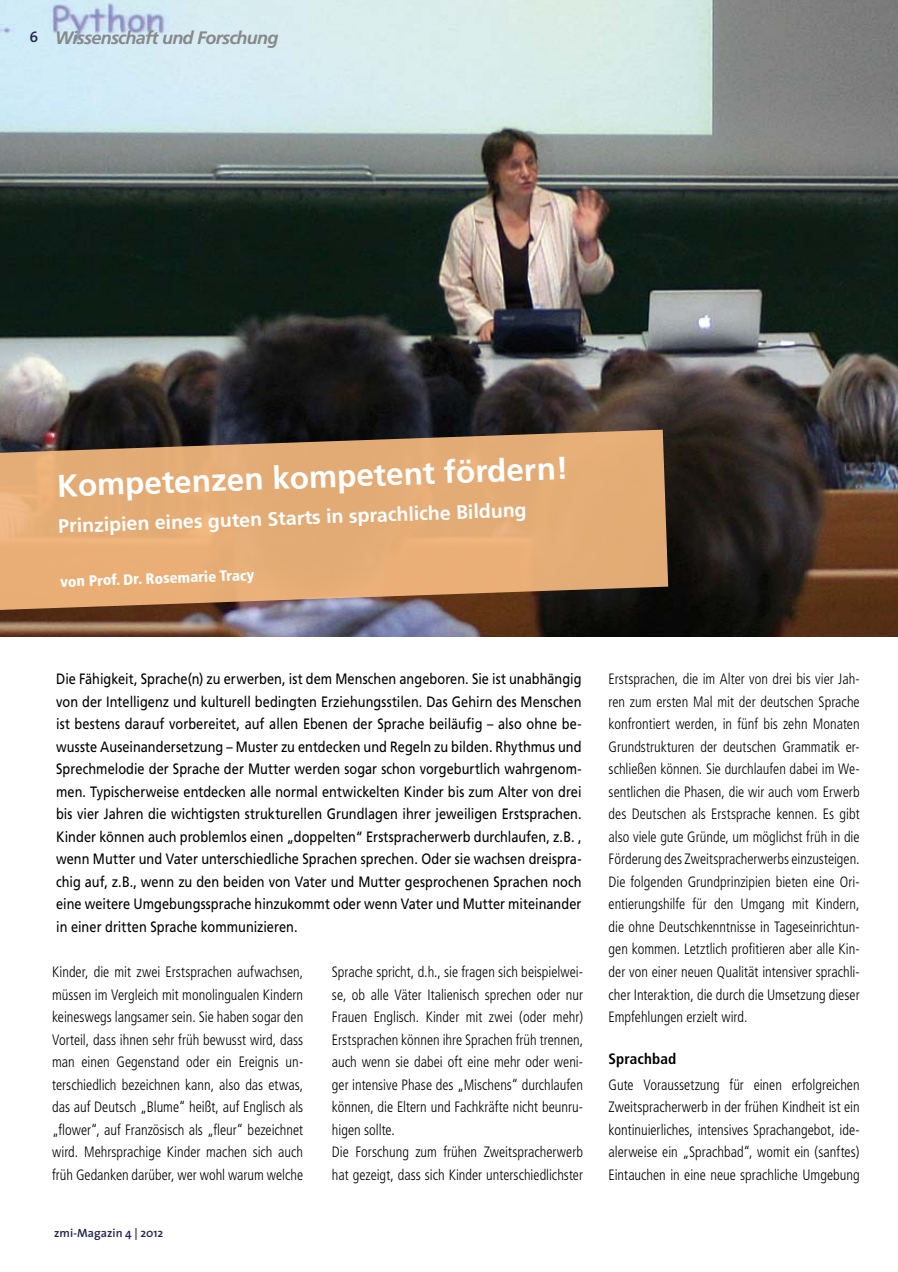
<style>
.page{position:relative;width:898px;height:1272px;background:#fff}
.page>*{position:absolute;margin:0;border:0;box-sizing:border-box;transform-origin:0 0}
.t1{font:700 31.5px "Frutiger";color:#fff}
.t2{font:700 19.5px "Frutiger";color:#fff}
.t3{font:italic 700 18px "Frutiger";letter-spacing:-.04em;color:#87888a}
.t4{font:300 condensed 15px/22.5px "Frutiger";color:#000;text-align:justify;scale:.95 1}
.t5{font:15px/22.5px "Frutiger";letter-spacing:.005em;color:#000;text-align:justify;scale:.85 1}
.t6{font:900 condensed 15px "Frutiger";color:#fff}
.t7{font:700 condensed 15px "Frutiger";letter-spacing:.01em;color:#000}
.t8{font:600 12px "The Sans";color:#232452}
.s1{font-family:"The Sans";font-weight:600;font-style:normal;font-size:15px;color:#232452}
</style>
<div class="page">
<img style="left:0;top:0;width:896px;height:636px">
<svg style="left:0;top:429px;width:668px;height:182px;fill:#e4ac76"></svg>
<p class="t3" style="left:30px;top:27px;width:250px"><span class="s1">6</span> Wissenschaft und Forschung</p>
<h1 class="t1" style="left:56px;top:467px;width:513px;rotate:-2deg">Kompetenzen kompetent fördern!</h1>
<h2 class="t2" style="left:58px;top:514px;width:470px;rotate:-2deg">Prinzipien eines guten Starts in sprachliche Bildung</h2>
<p class="t6" style="left:60px;top:572px;width:196px;rotate:-2deg">von Prof. Dr. Rosemarie Tracy</p>
<p class="t5" style="left:56px;top:667px;width:619px">Die Fähigkeit, Sprache(n) zu erwerben, ist dem Menschen angeboren. Sie ist unabhängig von der I ntelligenz und kulturell bedingten Erziehungsstilen. Das Gehirn des Menschen ist bestens darauf vorbereitet, auf allen Ebenen der Sprache beiläufig – also ohne be&shy;wusste Auseinandersetzung – Muster zu entdecken und Regeln zu bilden. Rhythmus und Sprechmelodie der Sprache der Mutter werden sogar schon vorgeburtlich wahrgenom&shy;men. Typischerweise entdecken alle normal entwickelten Kinder bis zum Alter von drei bis vier Jahren die wichtigsten strukturellen Grundlagen ihrer jeweiligen Erstsprachen.<br>Kinder können auch problemlos einen „doppelten“ Erstspracherwerb durchlaufen, z.B. , wenn Mutter und Vater unterschiedliche Sprachen sprechen. Oder sie wachsen dreispra&shy;chig auf, z.B., wenn zu den beiden von Vater und Mutter gesprochenen Sprachen noch eine weitere U mgebungssprache hinzukommt oder wenn Vater und Mutter miteinander in einer dritten Sprache kommunizieren.</p>
<p class="t4" style="left:52px;top:960px;width:266px">Kinder, die mit zwei Erstsprachen aufwachsen, müssen im Vergleich mit monolingualen Kindern keineswegs langsamer sein. Sie haben sogar den Vorteil, dass ihnen sehr früh bewusst wird, dass man einen Gegenstand oder ein Ereignis un&shy;terschiedlich bezeichnen kann, also das etwas, das auf Deutsch „Blume“ heißt, auf Englisch als „flower“, auf Französisch als „fleur“ bezeichnet wird. Mehrsprachige Kinder machen sich auch früh Gedanken darüber, wer wohl warum welche</p>
<p class="t4" style="left:332px;top:960px;width:266px;text-align:left">Sprache spricht, d.h., sie fragen sich beispielwei&shy;se, ob alle Väter Italienisch sprechen oder nur Frauen Englisch. Kinder mit zwei (oder mehr)<br>Erstsprachen können ihre Sprachen früh trennen, auch wenn sie dabei oft eine mehr oder weni&shy;ger intensive Phase des „Mischens“ durchlaufen können, die Eltern und Fachkräfte nicht beunru&shy;higen sollte.<br>Die Forschung zum frühen Zweitspracherwerb hat gezeigt, dass sich Kinder unterschiedlichster</p>
<p class="t8" style="left:54px;top:1222px;width:110px">zmi-Magazin 4 | 2012</p>
<p class="t4" style="left:608px;top:668px;width:266px">Erstsprachen, die im Alter von drei bis vier Jah&shy;ren zum ersten Mal mit der deutschen Sprache konfrontiert werden, in fünf bis zehn Monaten Grundstrukturen der deutschen Grammatik er&shy;schließen können. Sie durchlaufen dabei im We&shy;sentlichen die Phasen, die wir auch vom Erwerb des Deutschen als Erstsprache kennen. Es gibt also viele gute Gründe, um möglichst früh in die Förderung des Zweitspracherwerbs einzusteigen.<br>Die folgenden Grundprinzipien bieten eine Ori&shy;entierungshilfe für den Umgang mit Kindern, die ohne Deutschkenntnisse in Tageseinrichtun&shy;gen kommen. Letztlich profitieren aber alle Kin&shy;der von einer neuen Qualität intensiver sprachli&shy;cher Interaktion, die durch die Umsetzung dieser Empfehlungen erzielt wird.</p>
<p class="t7" style="left:608px;top:1049px;width:69px">Sprachbad</p>
<p class="t4" style="left:608px;top:1073px;width:266px">Gute Voraussetzung für einen erfolgreichen Zweitspracherwerb in der frühen Kindheit ist ein kontinuierliches, intensives Sprachangebot, ide&shy;alerweise ein „Sprachbad“, womit ein (sanftes)<br>Eintauchen in eine neue sprachliche Umgebung</p>
</div>
